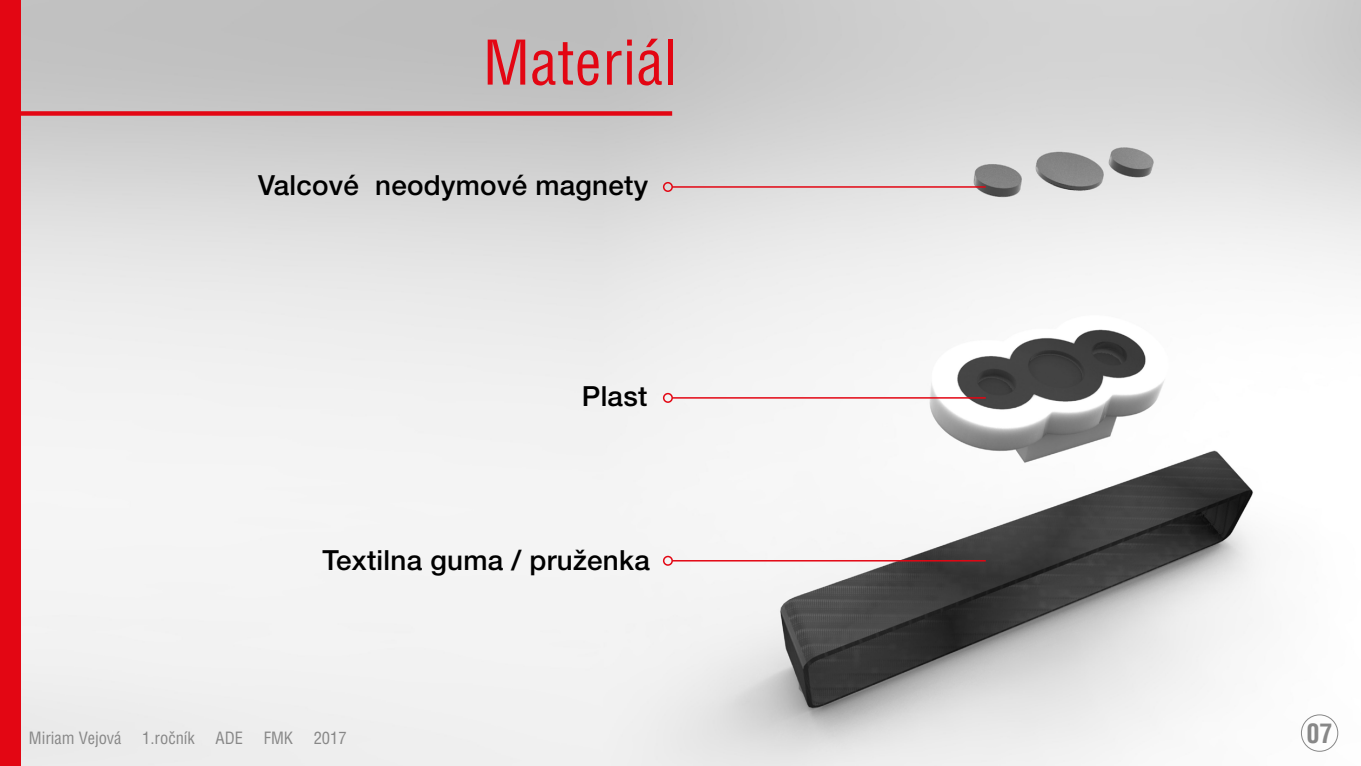
<style>
.page{position:relative;width:1361px;height:766px;background:#fff}
.page>*{position:absolute;margin:0;border:0;box-sizing:border-box;transform-origin:0 0}
.t1{font:condensed 60px "Helvetica CE";letter-spacing:.01em;color:#e30613}
.t2{font:500 27.75px "Helvetica Neue LT Std";letter-spacing:.01em;color:#000}
.t3{font:700 condensed 26.25px "Helvetica CE";color:#878787}
.t4{font:condensed 16.5px "Helvetica CE";color:#878787}
</style>
<div class="page">
<img style="left:20px;top:0;width:1341px;height:765px">
<div style="left:1301px;top:714px;width:37px;height:37px;border:1px solid #878787;border-radius:50%"></div>
<div style="left:0;top:0;width:20px;height:765px;background:#e30613"></div>
<div style="left:10px;top:111px;width:662px;height:5px;background:#e30613"></div>
<hr style="left:672px;top:186px;width:314px;height:2px;background:#e30613">
<hr style="left:672px;top:397px;width:314px;height:1px;background:#e30613">
<hr style="left:672px;top:560px;width:314px;height:1px;background:#e30613">
<div style="left:663px;top:182px;width:10px;height:10px;border:2px solid #e30613;border-radius:50%"></div>
<div style="left:663px;top:393px;width:10px;height:10px;border:2px solid #e30613;border-radius:50%"></div>
<div style="left:663px;top:555px;width:10px;height:10px;border:2px solid #e30613;border-radius:50%"></div>
<h1 class="t1" style="left:483px;top:25px;width:196px">Materiál</h1>
<p class="t2" style="left:258px;top:168px;width:391px">Valcové neodymové magnety</p>
<p class="t2" style="left:582px;top:379px;width:67px">Plast</p>
<p class="t2" style="left:322px;top:543px;width:329px">Textilna guma / pruženka</p>
<p class="t4" style="left:29px;top:727px;width:94px">Miriam Vejová</p>
<p class="t4" style="left:142px;top:727px;width:54px">1.ročník</p>
<p class="t4" style="left:216px;top:727px;width:29px">ADE</p>
<p class="t4" style="left:264px;top:727px;width:31px">FMK</p>
<p class="t4" style="left:314px;top:727px;width:34px">2017</p>
<p class="t3" style="left:1306px;top:717px;width:28px">07</p>
</div>
